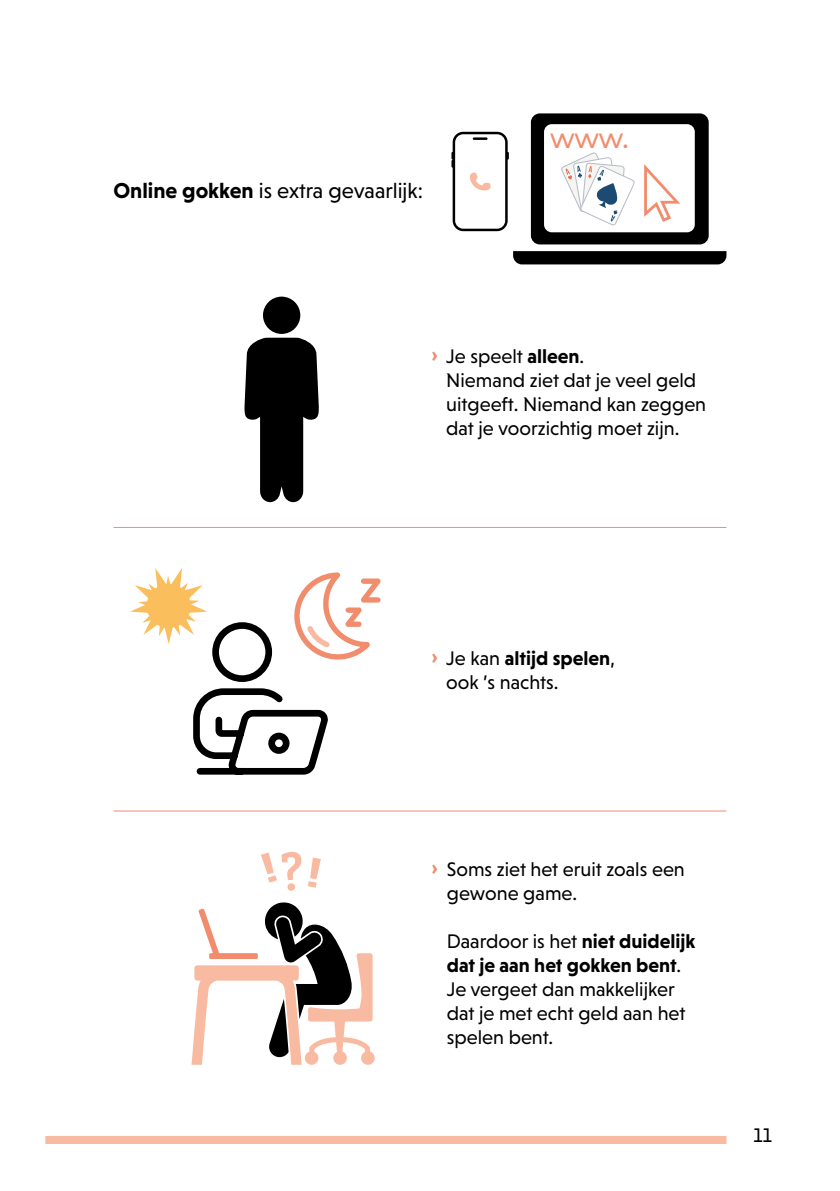
<style>
.page{position:relative;width:840px;height:1191px;background:#fff}
.page>*{position:absolute;margin:0;border:0;box-sizing:border-box;transform-origin:0 0}
.t1{font:500 27.2px "Montserrat";color:#f18d6d}
.t2{font:22px "Niveau Grotesk";color:#000}
.t3{font:20px/24px "Niveau Grotesk";color:#000}
.s1{font-weight:700}
.s2{font-weight:900;color:#f18d6d}
</style>
<div class="page">
<div style="left:45px;top:1136px;width:681px;height:8px;background:#f8baa1"></div>
<hr style="left:113px;top:527px;width:613px;height:1px;background:#f18d6d">
<hr style="left:113px;top:810px;width:613px;height:1px;background:#f18d6d">
<svg style="left:130px;top:568px;width:251px;height:207px"></svg>
<div style="left:263px;top:297px;width:37px;height:37px;background:#000;border-radius:50%"></div>
<svg style="left:244px;top:338px;width:74px;height:164px"></svg>
<div style="left:287px;top:883px;width:8px;height:8px;background:#f8baa1;border-radius:50%"></div>
<svg style="left:308px;top:857px;width:13px;height:30px"></svg>
<svg style="left:261px;top:852px;width:40px;height:30px"></svg>
<svg style="left:191px;top:902px;width:183px;height:162px"></svg>
<svg style="left:451px;top:113px;width:275px;height:151px"></svg>
<p class="t2" style="left:113px;top:178px;width:311px"><span class="s1">Online gokken</span> is extra gevaarlijk:</p>
<h1 class="t1" style="left:550px;top:119px;width:80px">www.</h1>
<p class="t3" style="left:446px;top:344px;width:261px;text-indent:-15px"><span class="s2">›</span> Je speelt <span class="s1">alleen</span>.<br>Niemand ziet dat je veel geld uitgeeft. Niemand kan zeggen dat je voorzichtig moet zijn.</p>
<p class="t3" style="left:446px;top:646px;width:170px;text-indent:-15px"><span class="s2">›</span> Je kan <span class="s1">altijd spelen</span>, ook ’s nachts.</p>
<p class="t3" style="left:446px;top:856px;width:239px;text-indent:-15px"><span class="s2">›</span> Soms ziet het eruit zoals een gewone game.</p>
<p class="t3" style="left:446px;top:928px;width:250px">Daardoor is het <span class="s1">niet duidelijk dat je aan het gokken bent</span>.<br>Je vergeet dan makkelijker dat je met echt geld aan het spelen bent.</p>
<p class="t3" style="left:753px;top:1123px;width:20px">11</p>
</div>
